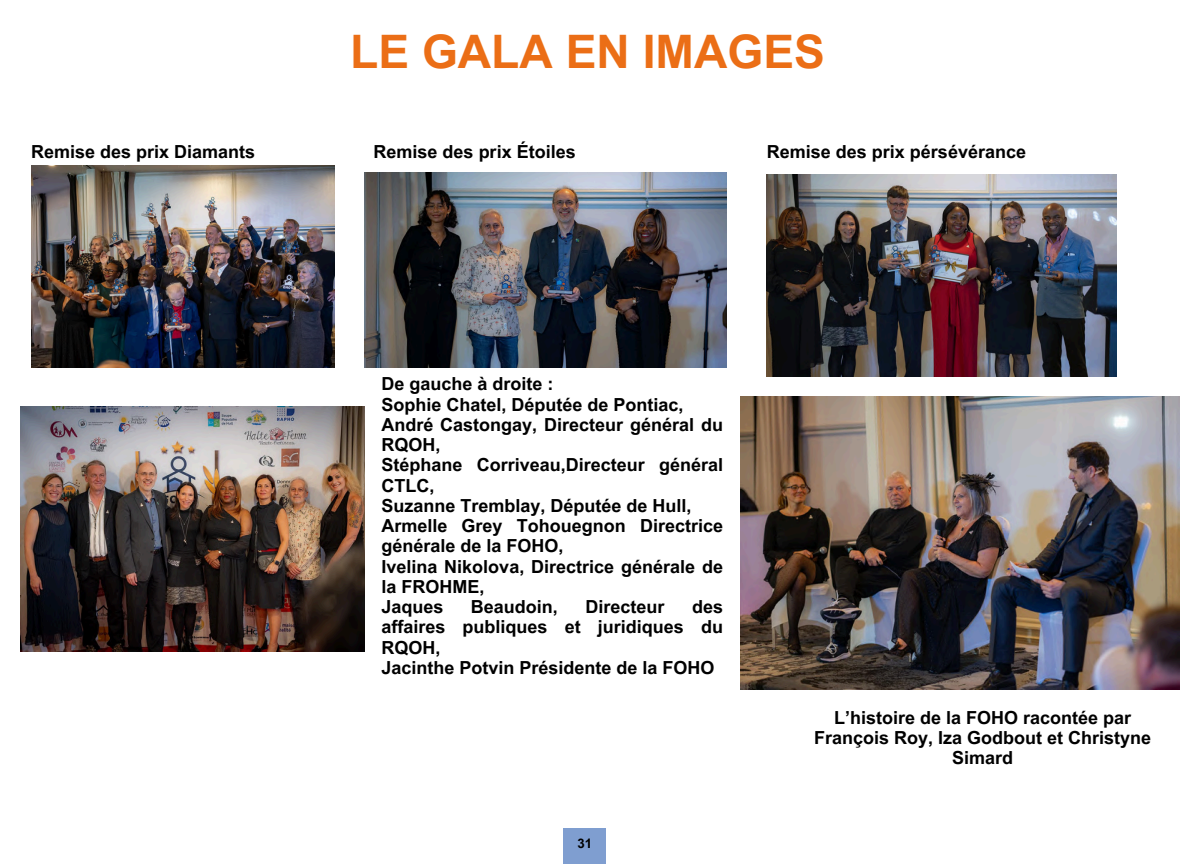
<style>
.page{position:relative;width:1188px;height:864px;background:#fff}
.page>*{position:absolute;margin:0;border:0;box-sizing:border-box;transform-origin:0 0}
.t1{font:700 46.2px "Arial MT Pro";color:#eb6e16}
.t2{font:700 18px/20.2px "Arial MT Pro";color:#000}
.t3{font:700 13.2px "Arial MT Pro";color:#000}
</style>
<div class="page">
<img style="left:31px;top:165px;width:304px;height:203px">
<img style="left:364px;top:172px;width:362px;height:196px">
<img style="left:767px;top:174px;width:350px;height:203px">
<img style="left:740px;top:397px;width:439px;height:292px">
<img style="left:20px;top:406px;width:345px;height:245px">
<div style="left:564px;top:829px;width:42px;height:35px;background:#7f9ed0"></div>
<p class="t1" style="left:350px;top:35px;width:476px">LE GALA EN IMAGES</p>
<p class="t2" style="left:31px;top:144px;width:226px">Remise des prix Diamants</p>
<p class="t2" style="left:374px;top:144px;width:204px">Remise des prix Étoiles</p>
<p class="t2" style="left:767px;top:144px;width:261px">Remise des prix pérsévérance</p>
<p class="t2" style="left:381px;top:376px;width:174px">De gauche à droite :</p>
<p class="t2" style="left:381px;top:397px;width:304px">Sophie Chatel, Députée de Pontiac,</p>
<p class="t2" style="left:381px;top:417px;width:343px">André Castongay, Directeur général du<br>RQOH,</p>
<p class="t2" style="left:381px;top:457px;width:343px">Stéphane Corriveau,Directeur général<br>CTLC,</p>
<p class="t2" style="left:381px;top:498px;width:312px">Suzanne Tremblay, Députée de Hull,</p>
<p class="t2" style="left:381px;top:518px;width:343px">Armelle Grey Tohouegnon Directrice générale de la FOHO,</p>
<p class="t2" style="left:381px;top:559px;width:343px">Ivelina Nikolova, Directrice générale de la FROHME,</p>
<p class="t2" style="left:381px;top:599px;width:64px">Jaques</p>
<p class="t2" style="left:471px;top:599px;width:89px">Beaudoin,</p>
<p class="t2" style="left:586px;top:599px;width:81px">Directeur</p>
<p class="t2" style="left:381px;top:599px;width:343px;text-align:justify;text-indent:311px">des affaires publiques et juridiques du RQOH,</p>
<p class="t2" style="left:381px;top:660px;width:335px">Jacinthe Potvin Présidente de la FOHO</p>
<p class="t3" style="left:578px;top:838px;width:16px">31</p>
<p class="t2" style="left:814px;top:710px;width:339px;text-align:center">L’histoire de la FOHO racontée par<br>François Roy, Iza Godbout et Christyne<br>Simard</p>
</div>
